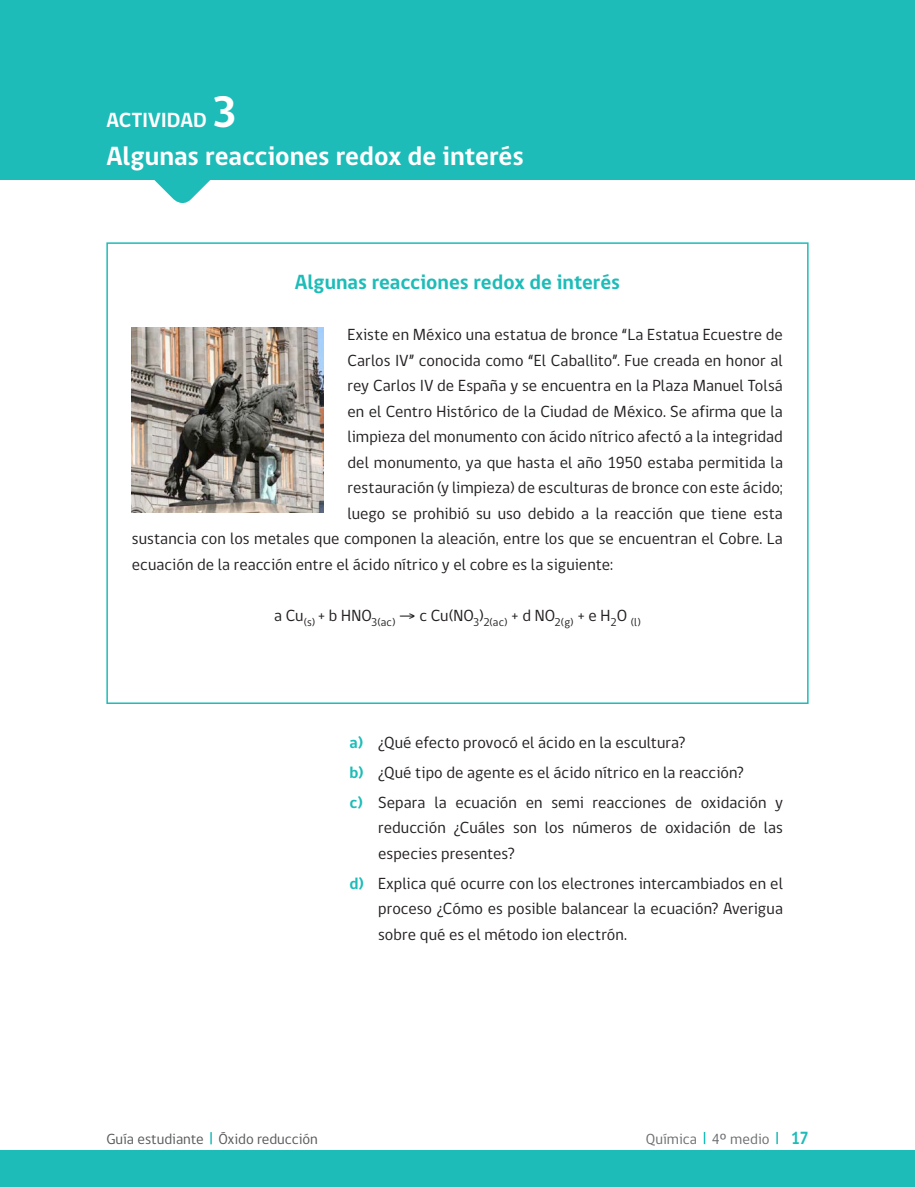
<style>
.page{position:relative;width:915px;height:1187px;background:#fff}
.page>*{position:absolute;margin:0;border:0;box-sizing:border-box;transform-origin:0 0}
.titulos{font:700 45px "gob CL";color:#fff}
.t1{font:700 27px "gob CL";color:#fff}
.texto_gral_en_2_colu{font:700 21px "gob CL";color:#1dbcb8}
.titulos-2{font:700 21px "gob CL";letter-spacing:-.005em;color:#fff}
.texto_gral_en_2_colu-2{font:16.5px/25.5px "gob CL";letter-spacing:.005em;color:#231f20;text-align:justify}
.t2{font:15px "gob CL";color:#57585a}
.t3{font:15px "gob CL";letter-spacing:.005em;color:#6c6d70}
.s1{font-weight:700;color:#1dbcb8}
.s2{font-weight:700;font-size:18px;color:#1dbcb8}
</style>
<div class="page">
<svg style="left:703px;top:1131px;width:2px;height:12px"></svg>
<svg style="left:776px;top:1131px;width:1px;height:12px"></svg>
<hr style="left:0;top:1149px;width:1px;height:37px;background:#1dbcb8">
<div style="left:0;top:1150px;width:914px;height:36px;background:#1dbcb8"></div>
<svg style="left:210px;top:1132px;width:2px;height:12px"></svg>
<div style="left:0;top:0;width:914px;height:180px;background:#1dbcb8"></div>
<svg style="left:154px;top:180px;width:56px;height:23px"></svg>
<div style="left:106px;top:242px;width:702px;height:462px;border:2px solid #1dbcb8"></div>
<img style="left:132px;top:327px;width:191px;height:186px">
<p class="titulos" style="left:212px;top:81px;width:27px">2</p>
<p class="t1" style="left:106px;top:138px;width:419px">Algunas reacciones redox de interés</p>
<p class="titulos" style="left:211px;top:81px;width:27px">3</p>
<p class="titulos-2" style="left:107px;top:105px;width:102px">ACTIVIDAD</p>
<p class="texto_gral_en_2_colu" style="left:295px;top:268px;width:327px">Algunas reacciones redox de interés</p>
<p class="texto_gral_en_2_colu-2" style="left:347px;top:322px;width:437px">Existe en México una estatua de bronce “La Estatua Ecuestre de</p>
<p class="texto_gral_en_2_colu-2" style="left:347px;top:348px;width:437px">Carlos IV” conocida como “El Caballito”. Fue creada en honor al</p>
<p class="texto_gral_en_2_colu-2" style="left:347px;top:373px;width:436px">rey Carlos IV de España y se encuentra en la Plaza Manuel Tolsá</p>
<p class="texto_gral_en_2_colu-2" style="left:347px;top:399px;width:437px">en el Centro Histórico de la Ciudad de México. Se afirma que la</p>
<p class="texto_gral_en_2_colu-2" style="left:347px;top:424px;width:436px">limpieza del monumento con ácido nítrico afectó a la integridad</p>
<p class="texto_gral_en_2_colu-2" style="left:347px;top:450px;width:437px">del monumento, ya que hasta el año 1950 estaba permitida la</p>
<p class="texto_gral_en_2_colu-2" style="left:347px;top:475px;width:437px">restauración (y limpieza) de esculturas de bronce con este ácido;</p>
<p class="texto_gral_en_2_colu-2" style="left:347px;top:501px;width:437px">luego se prohibió su uso debido a la reacción que tiene esta</p>
<p class="texto_gral_en_2_colu-2" style="left:132px;top:526px;width:652px">sustancia con los metales que componen la aleación, entre los que se encuentran el Cobre. La</p>
<p class="texto_gral_en_2_colu-2" style="left:132px;top:552px;width:482px">ecuación de la reacción entre el ácido nítrico y el cobre es la siguiente:</p>
<p class="texto_gral_en_2_colu-2" style="left:274px;top:603px;width:368px">a Cu<sub>(s)</sub> + b HNO<sub>3(ac)</sub> → c Cu(NO<sub>3</sub>)<sub>2(ac)</sub> + d NO<sub>2(g)</sub> + e H<sub>2</sub>O <sub>(l)</sub></p>
<p class="texto_gral_en_2_colu-2" style="left:349px;top:730px;width:337px"><span class="s1">a)</span> ¿Qué efecto provocó el ácido en la escultura?</p>
<p class="texto_gral_en_2_colu-2" style="left:349px;top:760px;width:395px"><span class="s1">b)</span> ¿Qué tipo de agente es el ácido nítrico en la reacción?</p>
<p class="texto_gral_en_2_colu-2" style="left:378px;top:790px;width:406px;text-indent:-28px"><span class="s1">c)</span> Separa la ecuación en semi reacciones de oxidación y reducción ¿Cuáles son los números de oxidación de las especies presentes?</p>
<p class="texto_gral_en_2_colu-2" style="left:378px;top:870px;width:406px;text-indent:-28px"><span class="s1">d)</span> Explica qué ocurre con los electrones intercambiados en el proceso ¿Cómo es posible balancear la ecuación? Averigua sobre qué es el método ion electrón.</p>
<p class="t2" style="left:106px;top:1128px;width:213px">Guía estudiante Óxido reducción</p>
<p class="t3" style="left:645px;top:1128px;width:164px">Química 4º medio <span class="s2">17</span></p>
</div>
